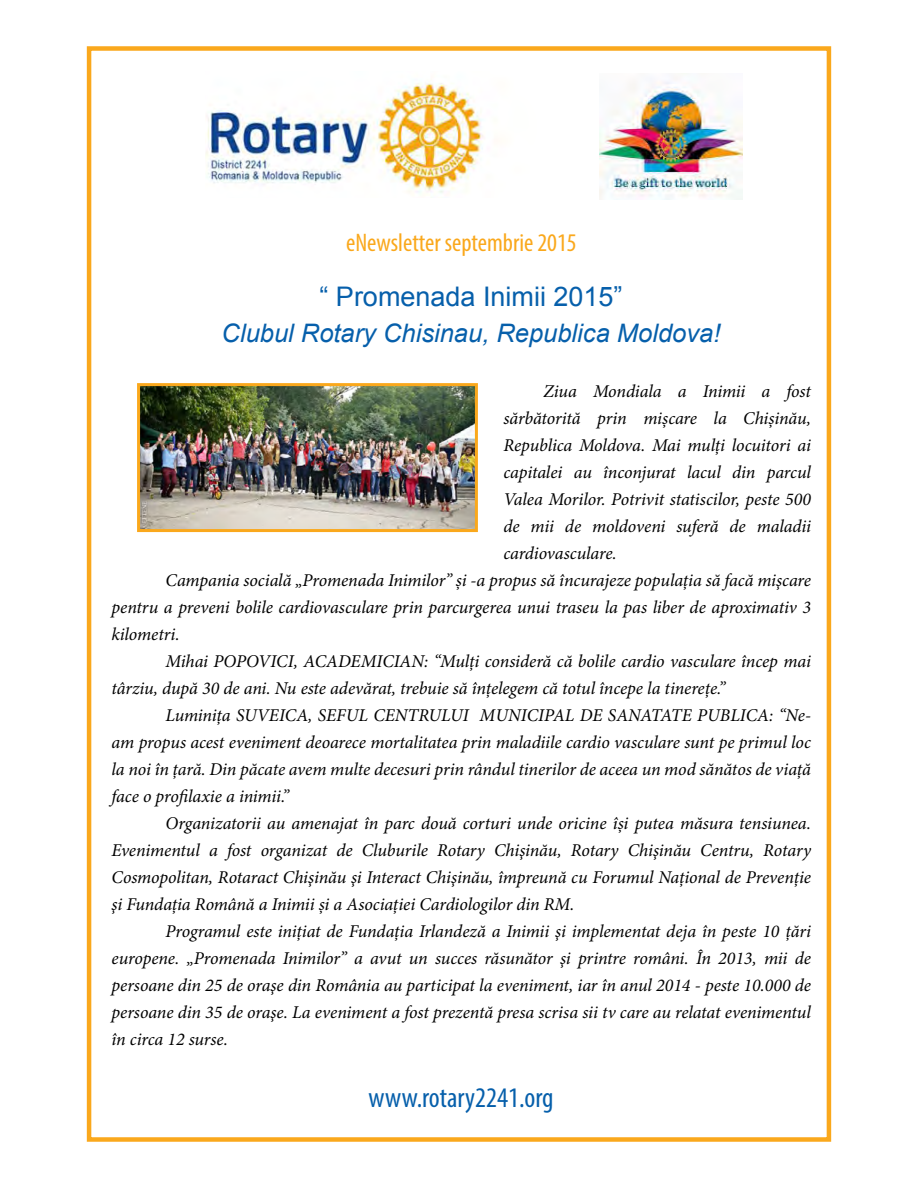
<style>
.page{position:relative;width:918px;height:1188px;background:#fff}
.page>*{position:absolute;margin:0;border:0;box-sizing:border-box;transform-origin:0 0}
.t1{font:condensed 28.5px "Myriad Pro";color:#065fab}
.t2{font:27px "Arial";color:#065fab}
.t3{font:italic 25.5px "Arial";color:#065fab}
.t4{font:condensed 25.5px "Myriad Pro";color:#faa81c}
.t5{font:italic 18px "Minion Pro";letter-spacing:-.01em;color:#000}
</style>
<div class="page">
<div style="left:87px;top:46px;width:744px;height:1096px;border:4px solid #faa81c"></div>
<img style="left:206px;top:82px;width:277px;height:111px">
<img style="left:599px;top:82px;width:143px;height:118px">
<img style="left:141px;top:387px;width:333px;height:141px">
<div style="left:137px;top:383px;width:341px;height:149px;border:3px solid #faa81c"></div>
<h3 class="t4" style="left:346px;top:227px;width:232px">eNewsletter septembrie 2015</h3>
<h2 class="t2" style="left:319px;top:279px;width:305px">“ Promenada Inimii 2015”</h2>
<h3 class="t3" style="left:222px;top:317px;width:500px">Clubul Rotary Chisinau, Republica Moldova!</h3>
<p class="t5" style="left:544px;top:379px;width:269px">Ziua Mondiala a Inimii a fost</p>
<p class="t5" style="left:503px;top:406px;width:309px">sărbătorită prin mișcare la Chișinău,</p>
<p class="t5" style="left:503px;top:433px;width:309px">Republica Moldova. Mai mulți locuitori ai</p>
<p class="t5" style="left:503px;top:460px;width:309px">capitalei au înconjurat lacul din parcul</p>
<p class="t5" style="left:503px;top:487px;width:309px">Valea Morilor. Potrivit statiscilor, peste 500</p>
<p class="t5" style="left:503px;top:514px;width:309px">de mii de moldoveni suferă de maladii</p>
<p class="t5" style="left:503px;top:541px;width:115px">cardiovasculare.</p>
<p class="t5" style="left:166px;top:568px;width:647px">Campania socială „Promenada Inimilor” și -a propus să încurajeze populaţia să facă mişcare</p>
<p class="t5" style="left:112px;top:595px;width:701px">pentru a preveni bolile cardiovasculare prin parcurgerea unui traseu la pas liber de aproximativ 3</p>
<p class="t5" style="left:112px;top:622px;width:70px">kilometri.</p>
<p class="t5" style="left:166px;top:649px;width:647px">Mihai POPOVICI, ACADEMICIAN: “Mulți consideră că bolile cardio vasculare încep mai</p>
<p class="t5" style="left:112px;top:676px;width:615px">târziu, după 30 de ani. Nu este adevărat, trebuie să înțelegem că totul începe la tinerețe.”</p>
<p class="t5" style="left:166px;top:703px;width:647px">Luminița SUVEICA, SEFUL CENTRULUI MUNICIPAL DE SANATATE PUBLICA: “Ne-</p>
<p class="t5" style="left:112px;top:730px;width:701px">am propus acest eveniment deoarece mortalitatea prin maladiile cardio vasculare sunt pe primul loc</p>
<p class="t5" style="left:112px;top:757px;width:701px">la noi în țară. Din păcate avem multe decesuri prin rândul tinerilor de aceea un mod sănătos de viață</p>
<p class="t5" style="left:112px;top:784px;width:179px">face o profilaxie a inimii.”</p>
<p class="t5" style="left:166px;top:811px;width:647px">Organizatorii au amenajat în parc două corturi unde oricine își putea măsura tensiunea.</p>
<p class="t5" style="left:112px;top:838px;width:701px">Evenimentul a fost organizat de Cluburile Rotary Chişinău, Rotary Chişinău Centru, Rotary</p>
<p class="t5" style="left:112px;top:865px;width:701px">Cosmopolitan, Rotaract Chişinău şi Interact Chişinău, împreună cu Forumul Naţional de Prevenţie</p>
<p class="t5" style="left:112px;top:892px;width:464px">şi Fundaţia Română a Inimii și a Asociației Cardiologilor din RM.</p>
<p class="t5" style="left:166px;top:919px;width:647px">Programul este iniţiat de Fundaţia Irlandeză a Inimii şi implementat deja în peste 10 ţări</p>
<p class="t5" style="left:112px;top:946px;width:701px">europene. „Promenada Inimilor” a avut un succes răsunător şi printre români. În 2013, mii de</p>
<p class="t5" style="left:112px;top:973px;width:701px">persoane din 25 de oraşe din România au participat la eveniment, iar în anul 2014 - peste 10.000 de</p>
<p class="t5" style="left:112px;top:1000px;width:701px">persoane din 35 de oraşe. La eveniment a fost prezentă presa scrisa sii tv care au relatat evenimentul</p>
<p class="t5" style="left:112px;top:1027px;width:118px">în circa 12 surse.</p>
<h1 class="t1" style="left:368px;top:1080px;width:187px">www.rotary2241.org</h1>
</div>
